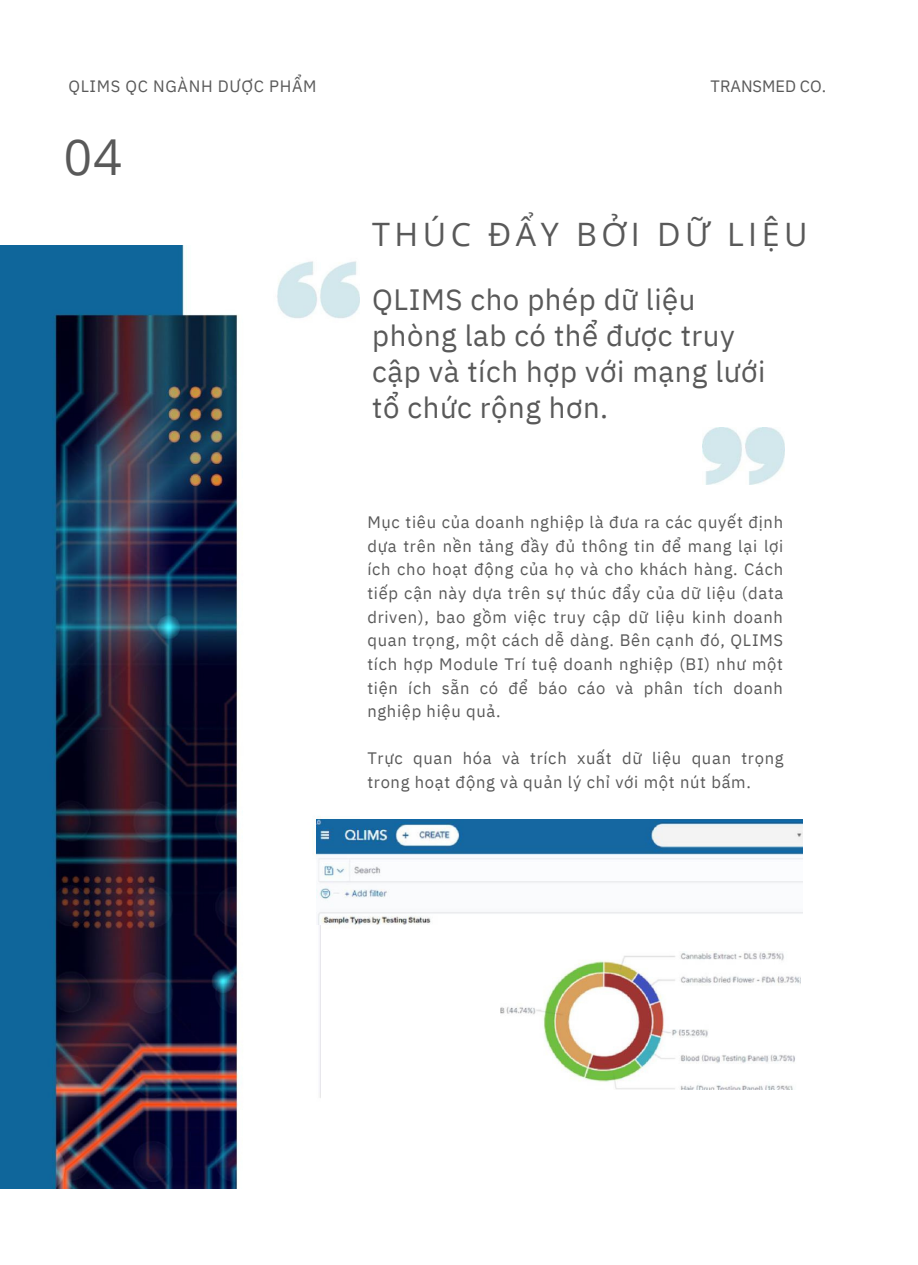
<style>
.page{position:relative;width:918px;height:1265px;background:#fff}
.page>*{position:absolute;margin:0;border:0;box-sizing:border-box;transform-origin:0 0}
.t1{font:49.5px "Open Sans";color:#595959}
.t2{font:32.25px "Open Sans";letter-spacing:.14em;color:#595959}
.t3{font:29.4px/36px "IBM Plex Sans";letter-spacing:.02em;color:#595959}
.t4{font:16.5px/23.7px "IBM Plex Sans";letter-spacing:.045em;color:#595959;text-align:justify}
.t5{font:16.5px "IBM Plex Sans";color:#595959}
</style>
<div class="page">
<img style="left:702px;top:427px;width:82px;height:57px">
<img style="left:1px;top:245px;width:358px;height:943px">
<img style="left:317px;top:819px;width:486px;height:105px">
<img style="left:501px;top:952px;width:300px;height:138px">
<p class="t4" style="left:68px;top:74px;width:250px">QLIMS QC NGÀNH DƯỢC PHẨM</p>
<h1 class="t1" style="left:64px;top:122px;width:59px">04</h1>
<p class="t5" style="left:711px;top:75px;width:117px">TRANSMED CO.</p>
<h2 class="t2" style="left:372px;top:211px;width:437px">THÚC ĐẨY BỞI DỮ LIỆU</h2>
<h3 class="t3" style="left:372px;top:281px;width:395px">QLIMS cho phép dữ liệu phòng lab có thể được truy cập và tích hợp với mạng lưới tổ chức rộng hơn.</h3>
<p class="t4" style="left:367px;top:510px;width:418px">Mục tiêu của doanh nghiệp là đưa ra các quyết định dựa trên nền tảng đầy đủ thông tin để mang lại lợi ích cho hoạt động của họ và cho khách hàng. Cách tiếp cận này dựa trên sự thúc đẩy của dữ liệu (data driven), bao gồm việc truy cập dữ liệu kinh doanh quan trọng, một cách dễ dàng. Bên cạnh đó, QLIMS tích hợp Module Trí tuệ doanh nghiệp (BI) như một tiện ích sẵn có để báo cáo và phân tích doanh nghiệp hiệu quả.</p>
<p class="t4" style="left:367px;top:746px;width:418px">Trực quan hóa và trích xuất dữ liệu quan trọng trong hoạt động và quản lý chỉ với một nút bấm.</p>
</div>
